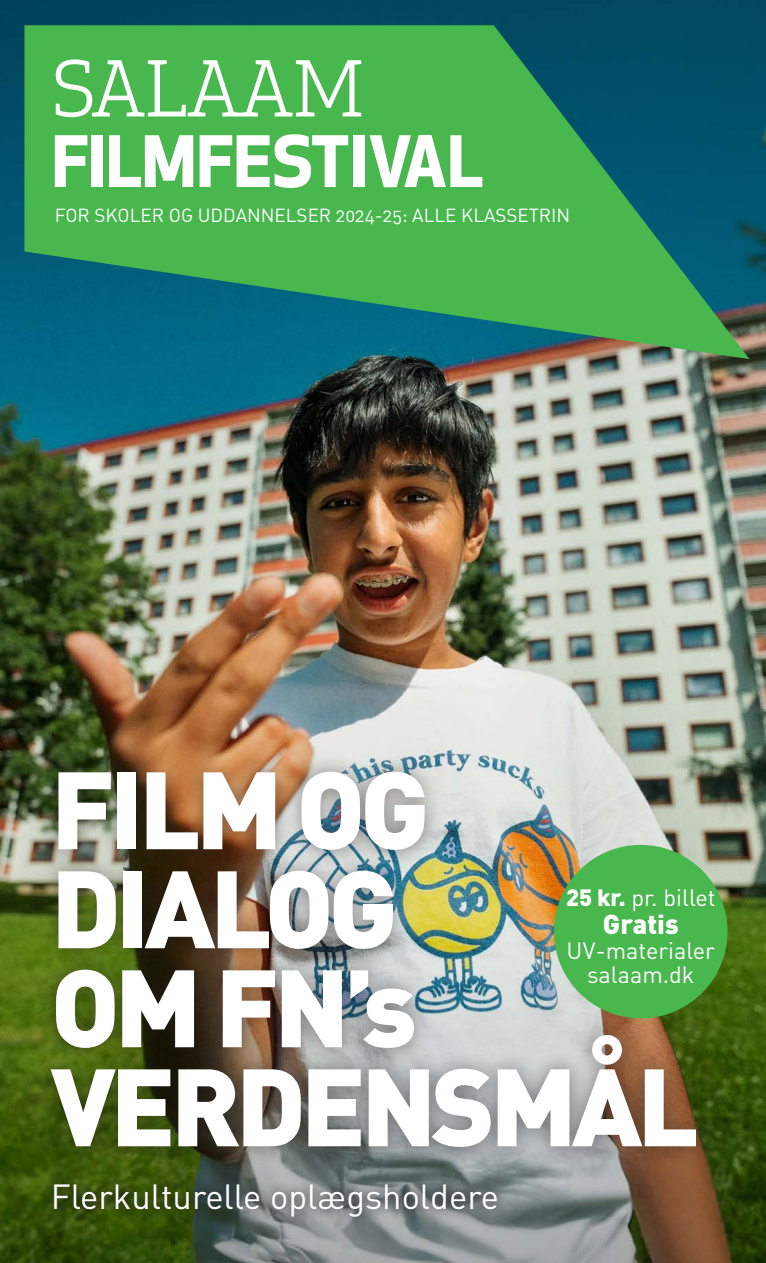
<style>
.page{position:relative;width:766px;height:1263px;background:#fff}
.page>*{position:absolute;margin:0;border:0;box-sizing:border-box;transform-origin:0 0}
.t1{font:900 108px "DIN";letter-spacing:-.05em;color:#fff}
.t2{font:34.5px "DIN Regular Alternate";color:#fff}
.t3{font:900 27px "DIN";color:#fff}
.t4{font:23.4px "DIN Regular Alternate";color:#fff}
.t5{font:18.75px "DIN Regular Alternate";color:#fff}
.s1{font-family:"DIN";font-weight:900}
</style>
<div class="page">
<img style="left:0;top:0;width:765px;height:1263px">
<svg style="left:24px;top:25px;width:725px;height:334px;background:#2d925d"></svg>
<svg style="left:56px;top:59px;width:305px;height:58px"></svg>
<svg style="left:55px;top:135px;width:32px;height:52px"></svg>
<div style="left:91px;top:135px;width:11px;height:52px;background:#fff"></div>
<svg style="left:109px;top:135px;width:84px;height:52px"></svg>
<svg style="left:199px;top:134px;width:149px;height:54px"></svg>
<div style="left:353px;top:135px;width:11px;height:52px;background:#fff"></div>
<svg style="left:369px;top:135px;width:113px;height:52px"></svg>
<div style="left:33px;top:752px;width:682px;height:414px;background:#231f20;opacity:.5"></div>
<svg style="left:43px;top:1173px;width:464px;height:55px;background:#5b6952"></svg>
<div style="left:554px;top:845px;width:173px;height:173px;background:#48b74d;border-radius:50%"></div>
<p class="t5" style="left:55px;top:203px;width:516px">FOR SKOLER OG UDDANNELSER 2024-25: ALLE KLASSETRIN</p>
<p class="t1" style="left:51px;top:738px;width:380px">FILM OG</p>
<p class="t1" style="left:51px;top:837px;width:349px">DIALOG</p>
<p class="t1" style="left:51px;top:936px;width:367px">OM FN’s</p>
<p class="t4" style="left:566px;top:883px;width:151px"><span class="s1">25 kr.</span> pr. billet</p>
<p class="t3" style="left:602px;top:906px;width:77px">Gratis</p>
<p class="t4" style="left:566px;top:935px;width:150px">UV-materialer</p>
<p class="t4" style="left:587px;top:960px;width:109px">salaam.dk</p>
<p class="t1" style="left:51px;top:1035px;width:649px">VERDENSMÅL</p>
<p class="t2" style="left:51px;top:1175px;width:449px">Flerkulturelle oplægsholdere</p>
</div>
